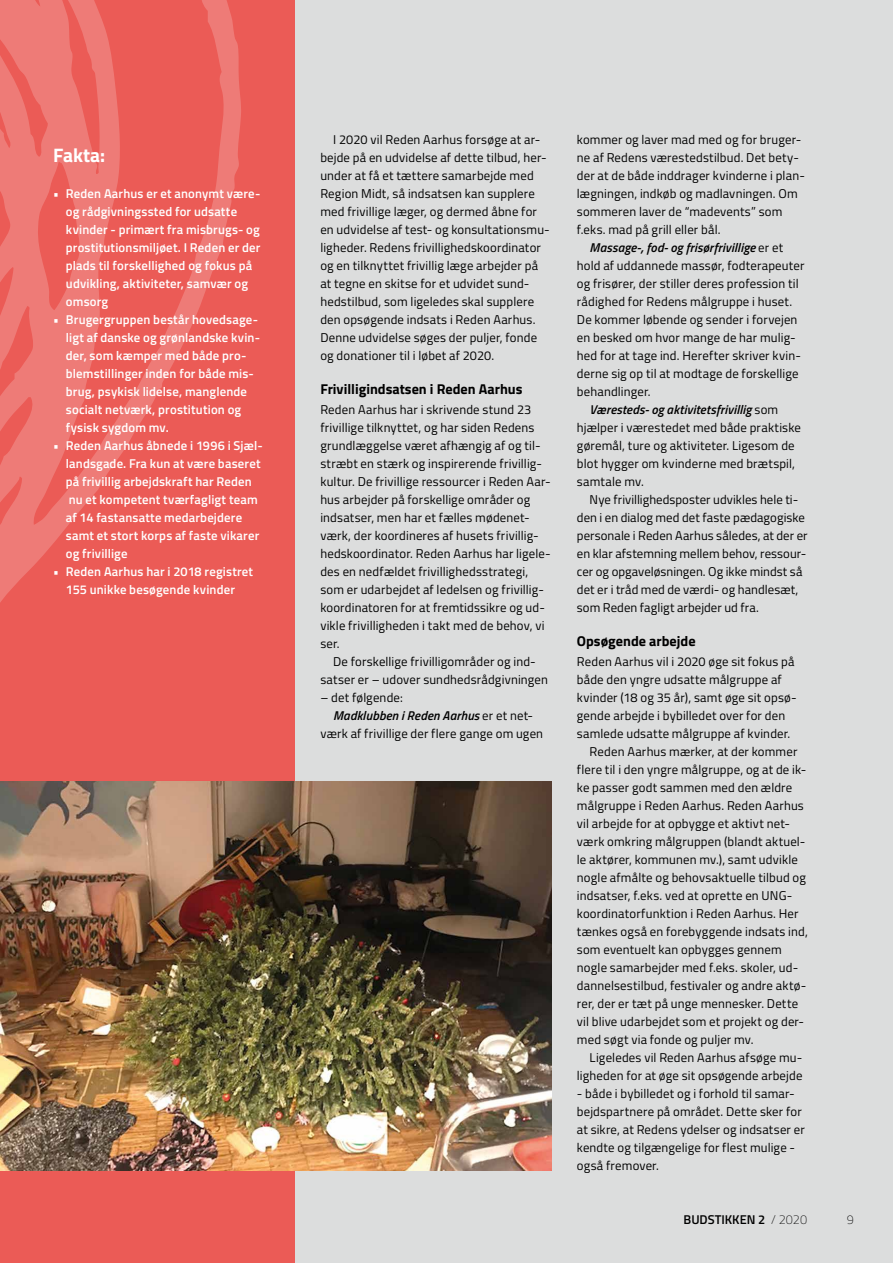
<style>
.page{position:relative;width:893px;height:1263px;background:#dcdddd}
.page>*{position:absolute;margin:0;border:0;box-sizing:border-box;transform-origin:0 0}
.t1{font:700 19.5px "Titillium Web";color:#fff}
.t2{font:700 14.25px "Titillium Web";color:#000}
.t3{font:12.75px/18px "Titillium Web";letter-spacing:.015em;color:#000}
.t4{font:600 12.75px/18px "Titillium Web";letter-spacing:.015em;color:#fff}
.t5{font:italic 600 12.75px "Titillium Web";letter-spacing:.01em;color:#000}
.t6{font:600 12.75px "Titillium Web";color:#000}
.t7{font:100 12.75px "Titillium Web";color:#000}
.s1{font-weight:400;font-style:normal}
.s2{font-weight:100}
</style>
<div class="page">
<div style="left:0;top:0;width:295px;height:1263px;background:#eb5b56"></div>
<svg style="left:0;top:0;width:242px;height:782px"></svg>
<img style="left:0;top:782px;width:551px;height:388px">
<h1 class="t1" style="left:53px;top:140px;width:54px">Fakta:</h1>
<p class="t4" style="left:66px;top:184px;width:196px;text-indent:-13px">• Reden Aarhus er et anonymt være&shy;og rådgivningssted for udsatte kvinder - primært fra misbrugs- og prostitutionsmiljøet. I Reden er der plads til forskellighed og fokus på udvikling, aktiviteter, samvær og omsorg</p>
<p class="t4" style="left:66px;top:310px;width:196px;text-indent:-13px">• Brugergruppen består hovedsage&shy;ligt af danske og grønlandske kvin&shy;der, som kæmper med både pro&shy;blemstillinger inden for både mis&shy;brug, psykisk lidelse, manglende socialt netværk, prostitution og fysisk sygdom mv.</p>
<p class="t4" style="left:66px;top:436px;width:198px;text-indent:-13px">• Reden Aarhus åbnede i 1996 i Sjæl&shy;landsgade. Fra kun at være baseret på frivillig arbejdskraft har Reden nu et kompetent tværfagligt team af 14 fastansatte medarbejdere samt et stort korps af faste vikarer og frivillige</p>
<p class="t4" style="left:53px;top:562px;width:202px;text-align:center">• Reden Aarhus har i 2018 registret<br>155 unikke besøgende kvinder</p>
<p class="t3" style="left:320px;top:130px;width:231px;text-indent:13px">I 2020 vil Reden Aarhus forsøge at ar&shy;bejde på en udvidelse af dette tilbud, her&shy;under at få et tættere samarbejde med Region Midt, så indsatsen kan supplere med frivillige læger, og dermed åbne for en udvidelse af test- og konsultationsmu&shy;ligheder. Redens frivillighedskoordinator og en tilknyttet frivillig læge arbejder på at tegne en skitse for et udvidet sund&shy;hedstilbud, som ligeledes skal supplere den opsøgende indsats i Reden Aarhus.<br>Denne udvidelse søges der puljer, fonde og donationer til i løbet af 2020.</p>
<p class="t2" style="left:320px;top:378px;width:204px">Frivilligindsatsen i Reden Aarhus</p>
<p class="t3" style="left:320px;top:400px;width:232px">Reden Aarhus har i skrivende stund 23 frivillige tilknyttet, og har siden Redens grundlæggelse været afhængig af og til&shy;stræbt en stærk og inspirerende frivillig&shy;kultur. De frivillige ressourcer i Reden Aar&shy;hus arbejder på forskellige områder og indsatser, men har et fælles mødenet&shy;værk, der koordineres af husets frivillig&shy;hedskoordinator. Reden Aarhus har ligele&shy;des en nedfældet frivillighedsstrategi, som er udarbejdet af ledelsen og frivillig&shy;koordinatoren for at fremtidssikre og ud&shy;vikle frivilligheden i takt med de behov, vi ser.</p>
<p class="t3" style="left:320px;top:652px;width:229px;text-align:center">De forskellige frivilligområder og ind&shy;satser er – udover sundhedsrådgivningen</p>
<p class="t3" style="left:320px;top:688px;width:84px">– det følgende:</p>
<p class="t5" style="left:333px;top:706px;width:202px">Madklubben i Reden Aarhus <span class="s1">er et net-</span></p>
<p class="t3" style="left:320px;top:724px;width:224px">værk af frivillige der flere gange om ugen</p>
<p class="t3" style="left:577px;top:130px;width:226px">kommer og laver mad med og for bruger-</p>
<p class="t3" style="left:577px;top:148px;width:224px">ne af Redens værestedstilbud. Det bety-</p>
<p class="t3" style="left:577px;top:166px;width:230px">der at de både inddrager kvinderne i plan-</p>
<p class="t3" style="left:577px;top:184px;width:222px">lægningen, indkøb og madlavningen. Om</p>
<p class="t3" style="left:577px;top:202px;width:207px">sommeren laver de “madevents” som</p>
<p class="t3" style="left:577px;top:220px;width:145px">f.eks. mad på grill eller bål.</p>
<p class="t5" style="left:590px;top:238px;width:195px">Massage-, fod- og frisørfrivillige <span class="s1">er et</span></p>
<p class="t3" style="left:577px;top:256px;width:229px">hold af uddannede massør, fodterapeuter</p>
<p class="t3" style="left:577px;top:274px;width:223px">og frisører, der stiller deres profession til</p>
<p class="t3" style="left:577px;top:292px;width:217px">rådighed for Redens målgruppe i huset.</p>
<p class="t3" style="left:577px;top:310px;width:222px">De kommer løbende og sender i forvejen</p>
<p class="t3" style="left:577px;top:328px;width:220px">en besked om hvor mange de har mulig-</p>
<p class="t3" style="left:577px;top:346px;width:226px">hed for at tage ind. Herefter skriver kvin-</p>
<p class="t3" style="left:577px;top:364px;width:223px">derne sig op til at modtage de forskellige</p>
<p class="t3" style="left:577px;top:382px;width:75px">behandlinger.</p>
<p class="t5" style="left:590px;top:400px;width:190px">Væresteds- og aktivitetsfrivillig <span class="s1">som</span></p>
<p class="t3" style="left:577px;top:418px;width:225px">hjælper i værestedet med både praktiske</p>
<p class="t3" style="left:577px;top:436px;width:219px">gøremål, ture og aktiviteter. Ligesom de</p>
<p class="t3" style="left:577px;top:454px;width:220px">blot hygger om kvinderne med brætspil,</p>
<p class="t3" style="left:577px;top:472px;width:68px">samtale mv.</p>
<p class="t3" style="left:590px;top:490px;width:210px">Nye frivillighedsposter udvikles hele ti-</p>
<p class="t3" style="left:577px;top:508px;width:229px">den i en dialog med det faste pædagogiske</p>
<p class="t3" style="left:577px;top:526px;width:232px">personale i Reden Aarhus således, at der er</p>
<p class="t3" style="left:577px;top:544px;width:231px">en klar afstemning mellem behov, ressour-</p>
<p class="t3" style="left:577px;top:562px;width:227px">cer og opgaveløsningen. Og ikke mindst så</p>
<p class="t3" style="left:577px;top:580px;width:223px">det er i tråd med de værdi- og handlesæt,</p>
<p class="t3" style="left:577px;top:598px;width:183px">som Reden fagligt arbejder ud fra.</p>
<p class="t2" style="left:577px;top:630px;width:120px">Opsøgende arbejde</p>
<p class="t3" style="left:577px;top:652px;width:219px">Reden Aarhus vil i 2020 øge sit fokus på</p>
<p class="t3" style="left:577px;top:670px;width:206px">både den yngre udsatte målgruppe af</p>
<p class="t3" style="left:577px;top:688px;width:221px">kvinder (18 og 35 år), samt øge sit opsø-</p>
<p class="t3" style="left:577px;top:706px;width:210px">gende arbejde i bybilledet over for den</p>
<p class="t3" style="left:577px;top:724px;width:215px">samlede udsatte målgruppe af kvinder.</p>
<p class="t3" style="left:590px;top:742px;width:209px">Reden Aarhus mærker, at der kommer</p>
<p class="t3" style="left:577px;top:760px;width:231px">flere til i den yngre målgruppe, og at de ik-</p>
<p class="t3" style="left:577px;top:778px;width:217px">ke passer godt sammen med den ældre</p>
<p class="t3" style="left:577px;top:796px;width:228px">målgruppe i Reden Aarhus. Reden Aarhus</p>
<p class="t3" style="left:577px;top:814px;width:215px">vil arbejde for at opbygge et aktivt net-</p>
<p class="t3" style="left:577px;top:832px;width:230px">værk omkring målgruppen (blandt aktuel-</p>
<p class="t3" style="left:577px;top:850px;width:223px">le aktører, kommunen mv.), samt udvikle</p>
<p class="t3" style="left:577px;top:868px;width:231px">nogle afmålte og behovsaktuelle tilbud og</p>
<p class="t3" style="left:577px;top:886px;width:215px">indsatser, f.eks. ved at oprette en UNG-</p>
<p class="t3" style="left:577px;top:904px;width:223px">koordinatorfunktion i Reden Aarhus. Her</p>
<p class="t3" style="left:577px;top:922px;width:233px">tænkes også en forebyggende indsats ind,</p>
<p class="t3" style="left:577px;top:940px;width:206px">som eventuelt kan opbygges gennem</p>
<p class="t3" style="left:577px;top:958px;width:223px">nogle samarbejder med f.eks. skoler, ud-</p>
<p class="t3" style="left:577px;top:976px;width:231px">dannelsestilbud, festivaler og andre aktø-</p>
<p class="t3" style="left:577px;top:994px;width:223px">rer, der er tæt på unge mennesker. Dette</p>
<p class="t3" style="left:577px;top:1012px;width:229px">vil blive udarbejdet som et projekt og der-</p>
<p class="t3" style="left:577px;top:1030px;width:178px">med søgt via fonde og puljer mv.</p>
<p class="t3" style="left:590px;top:1048px;width:214px">Ligeledes vil Reden Aarhus afsøge mu-</p>
<p class="t3" style="left:577px;top:1066px;width:227px">ligheden for at øge sit opsøgende arbejde</p>
<p class="t3" style="left:577px;top:1084px;width:229px">- både i bybilledet og i forhold til samar&shy;bejdspartnere på området. Dette sker for at sikre, at Redens ydelser og indsatser er kendte og tilgængelige for flest mulige - også fremover.</p>
<p class="t6" style="left:683px;top:1210px;width:125px">BUDSTIKKEN 2 <span class="s2">/ 2020</span></p>
<p class="t7" style="left:847px;top:1210px;width:9px">9</p>
</div>
